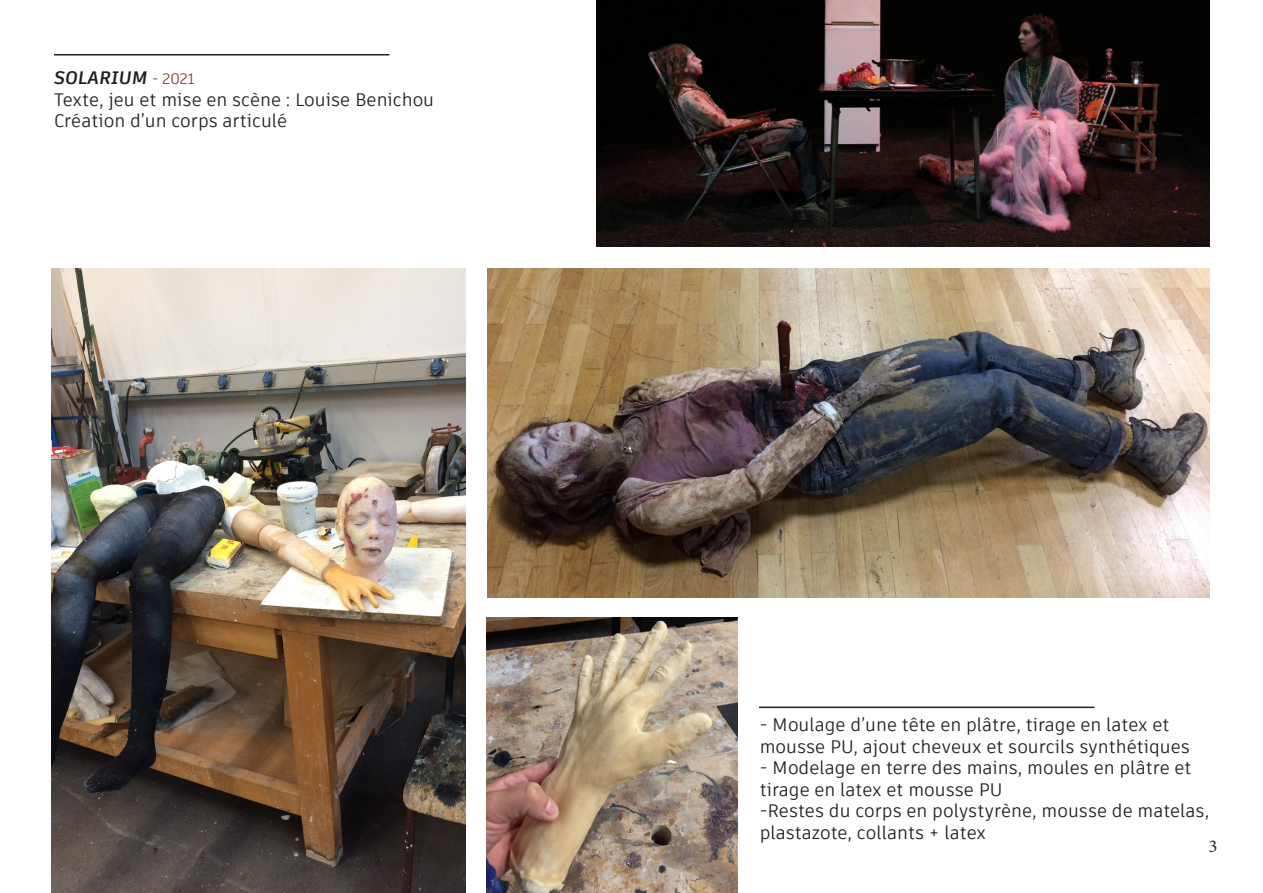
<style>
.page{position:relative;width:1263px;height:893px;background:#fff}
.page>*{position:absolute;margin:0;border:0;box-sizing:border-box;transform-origin:0 0}
.t1{font:18px/21.6px "Artifakt Element";color:#231f20}
.t2{font:italic 700 18px "Artifakt Element";color:#231f20}
.t3{font:18px "Minion Pro";color:#231f20}
.s1{font-weight:400;font-style:normal;font-size:15px;color:#853d3a}
</style>
<div class="page">
<img style="left:487px;top:618px;width:251px;height:275px">
<img style="left:51px;top:269px;width:415px;height:624px">
<img style="left:488px;top:269px;width:721px;height:329px">
<img style="left:596px;top:0;width:613px;height:247px">
<hr style="left:54px;top:54px;width:335px;height:2px;background:#231f20">
<hr style="left:759px;top:707px;width:335px;height:1px;background:#231f20">
<p class="t2" style="left:54px;top:65px;width:142px">SOLARIUM <span class="s1">- 2021</span></p>
<p class="t1" style="left:54px;top:89px;width:382px">Texte, jeu et mise en scène : Louise Benichou</p>
<p class="t1" style="left:54px;top:110px;width:235px">Création d’un corps articulé</p>
<p class="t1" style="left:760px;top:714px;width:432px">- Moulage d’une tête en plâtre, tirage en latex et mousse PU, ajout cheveux et sourcils synthétiques</p>
<p class="t1" style="left:760px;top:757px;width:433px">- Modelage en terre des mains, moules en plâtre et tirage en latex et mousse PU</p>
<p class="t1" style="left:760px;top:800px;width:451px">-Restes du corps en polystyrène, mousse de matelas, plastazote, collants + latex</p>
<p class="t3" style="left:1209px;top:834px;width:10px">3</p>
</div>
